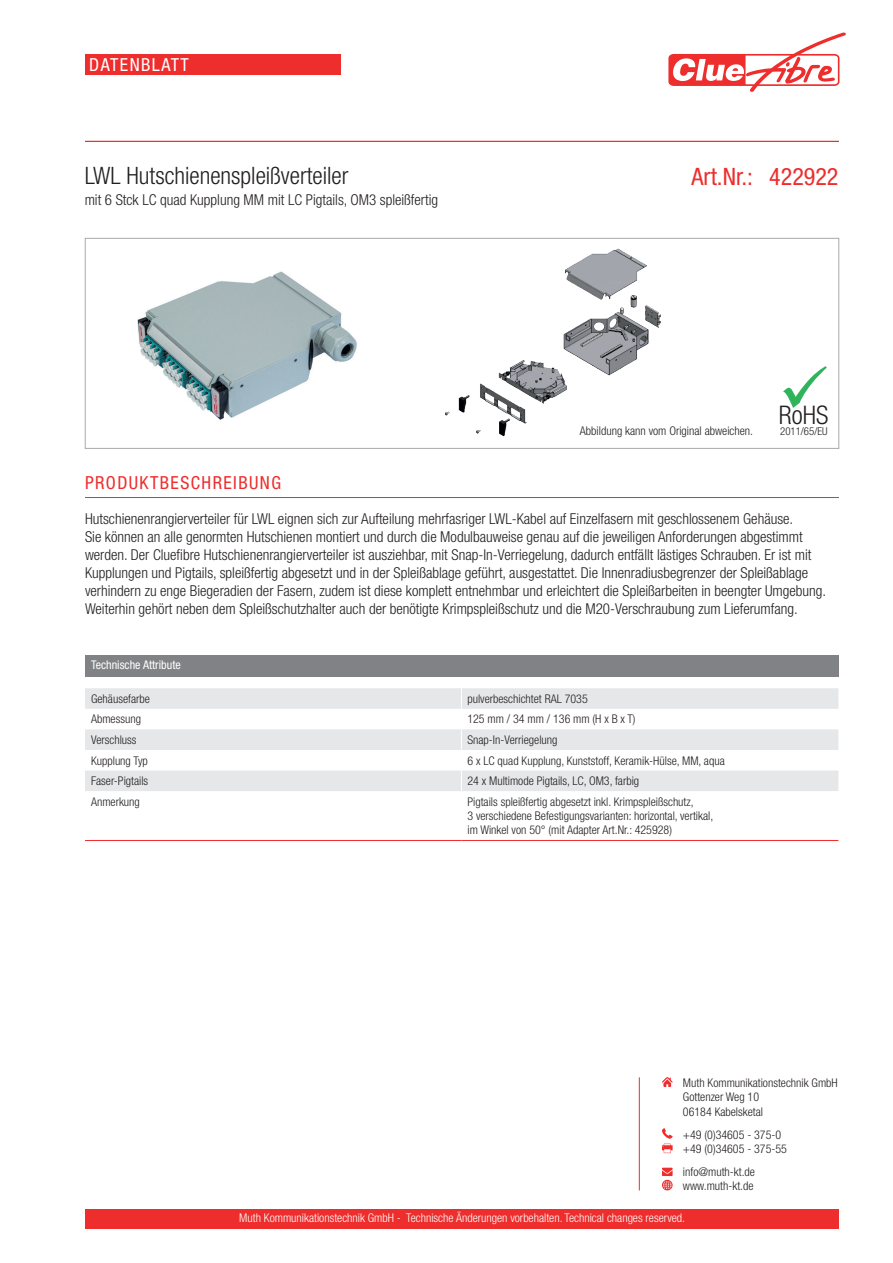
<style>
.page{position:relative;width:893px;height:1263px;background:#fff}
.page>*{position:absolute;margin:0;border:0;box-sizing:border-box;transform-origin:0 0}
.t1{font:300 condensed 25.65px "Helvetica Neue LT Std";color:#231f20}
.t2{font:300 condensed 24px "Helvetica Neue LT Std";color:#231f20}
.t3{font:condensed 24px "Helvetica Neue LT Std";color:#ee2d2d}
.t4{font:condensed 18px "Helvetica Neue LT Std";letter-spacing:.08em;color:#ee2d2d}
.t5{font:condensed 18px "Helvetica Neue LT Std";letter-spacing:.08em;color:#fff}
.t6{font:300 condensed 15px/18px "Helvetica Neue LT Std";color:#231f20}
.t7{font:300 condensed 12px/14.4px "Helvetica Neue LT Std";color:#231f20}
.t8{font:300 condensed 12px "Helvetica Neue LT Std";color:#fff}
.t9{font:condensed 12px "Helvetica Neue LT Std";color:#fff}
.t10{font:300 condensed 10.8px "Helvetica Neue LT Std";color:#231f20}
</style>
<div class="page">
<hr style="left:85px;top:497px;width:754px;height:1px;background:#ee2d2d">
<div style="left:85px;top:1209px;width:754px;height:20px;background:#ee2d2d"></div>
<svg style="left:662px;top:1077px;width:11px;height:10px"></svg>
<svg style="left:662px;top:1128px;width:11px;height:25px"></svg>
<svg style="left:662px;top:1168px;width:11px;height:22px"></svg>
<hr style="left:639px;top:1077px;width:1px;height:113px;background:#ee2d2d">
<svg style="left:783px;top:366px;width:44px;height:42px"></svg>
<hr style="left:85px;top:141px;width:754px;height:1px;background:#ee2d2d">
<svg style="left:668px;top:32px;width:178px;height:60px"></svg>
<div style="left:85px;top:54px;width:255px;height:20px;background:#ee2d2d"></div>
<img style="left:445px;top:248px;width:216px;height:189px">
<div style="left:85px;top:655px;width:753px;height:21px;background:#808285"></div>
<svg style="left:85px;top:688px;width:753px;height:103px;fill:#e6e7e9"></svg>
<svg style="left:461px;top:688px;width:1px;height:103px"></svg>
<hr style="left:85px;top:840px;width:376px;height:1px;background:#ee2d2d">
<hr style="left:461px;top:840px;width:377px;height:1px;background:#ee2d2d">
<img style="left:137px;top:271px;width:220px;height:149px">
<div style="left:85px;top:238px;width:754px;height:211px;border:1px solid #a8a9ad"></div>
<p class="t5" style="left:89px;top:54px;width:101px">DATENBLATT</p>
<h2 class="t2" style="left:85px;top:162px;width:265px">LWL Hutschienenspleißverteiler</h2>
<p class="t6" style="left:85px;top:191px;width:355px">mit 6 Stck LC quad Kupplung MM mit LC Pigtails, OM3 spleißfertig</p>
<p class="t4" style="left:85px;top:472px;width:198px">PRODUKTBESCHREIBUNG</p>
<h2 class="t3" style="left:692px;top:162px;width:148px">Art.Nr.: 422922</h2>
<p class="t7" style="left:580px;top:423px;width:175px">Abbildung kann vom Original abweichen.</p>
<h1 class="t1" style="left:779px;top:400px;width:51px">RoHS</h1>
<p class="t10" style="left:780px;top:425px;width:49px">2011/65/EU</p>
<p class="t6" style="left:85px;top:510px;width:743px">Hutschienenrangierverteiler für LWL eignen sich zur Aufteilung mehrfasriger LWL-Kabel auf Einzelfasern mit geschlossenem Gehäuse.<br>Sie können an alle genormten Hutschienen montiert und durch die Modulbauweise genau auf die jeweiligen Anforderungen abgestimmt werden. Der Cluefibre Hutschienenrangierverteiler ist ausziehbar, mit Snap-In-Verriegelung, dadurch entfällt lästiges Schrauben. Er ist mit Kupplungen und Pigtails, spleißfertig abgesetzt und in der Spleißablage geführt, ausgestattet. Die Innenradiusbegrenzer der Spleißablage verhindern zu enge Biegeradien der Fasern, zudem ist diese komplett entnehmbar und erleichtert die Spleißarbeiten in beengter Umgebung.<br>Weiterhin gehört neben dem Spleißschutzhalter auch der benötigte Krimpspleißschutz und die M20-Verschraubung zum Lieferumfang.</p>
<p class="t9" style="left:91px;top:658px;width:91px">Technische Attribute</p>
<p class="t7" style="left:91px;top:691px;width:60px">Gehäusefarbe</p>
<p class="t7" style="left:467px;top:691px;width:122px">pulverbeschichtet RAL 7035</p>
<p class="t7" style="left:91px;top:712px;width:51px">Abmessung</p>
<p class="t7" style="left:467px;top:712px;width:170px">125 mm / 34 mm / 136 mm (H x B x T)</p>
<p class="t7" style="left:91px;top:732px;width:47px">Verschluss</p>
<p class="t7" style="left:467px;top:732px;width:92px">Snap-In-Verriegelung</p>
<p class="t7" style="left:91px;top:753px;width:58px">Kupplung Typ</p>
<p class="t7" style="left:467px;top:753px;width:259px">6 x LC quad Kupplung, Kunststoff, Keramik-Hülse, MM, aqua</p>
<p class="t7" style="left:91px;top:773px;width:59px">Faser-Pigtails</p>
<p class="t7" style="left:467px;top:773px;width:173px">24 x Multimode Pigtails, LC, OM3, farbig</p>
<p class="t7" style="left:91px;top:794px;width:50px">Anmerkung</p>
<p class="t7" style="left:467px;top:794px;width:247px">Pigtails spleißfertig abgesetzt inkl. Krimpspleißschutz,<br>3 verschiedene Befestigungsvarianten: horizontal, vertikal, im Winkel von 50° (mit Adapter Art.Nr.: 425928)</p>
<p class="t7" style="left:683px;top:1075px;width:156px">Muth Kommunikationstechnik GmbH<br>Gottenzer Weg 10<br>06184 Kabelsketal</p>
<p class="t7" style="left:683px;top:1127px;width:106px">+49 (0)34605 - 375-0 +49 (0)34605 - 375-55</p>
<p class="t7" style="left:683px;top:1164px;width:74px">info@muth-kt.de www.muth-kt.de</p>
<p class="t8" style="left:239px;top:1211px;width:447px">Muth Kommunikationstechnik GmbH - Technische Änderungen vorbehalten. Technical changes reserved.</p>
</div>
